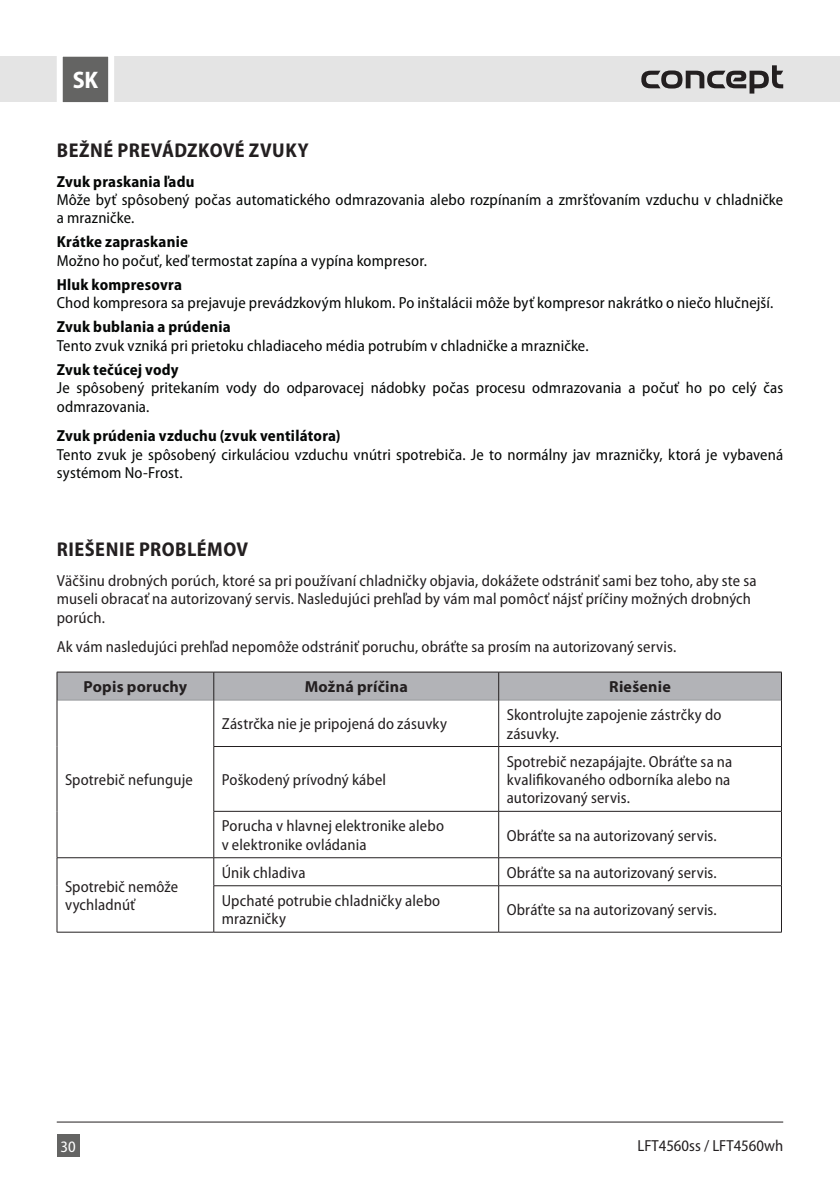
<style>
.page{position:relative;width:840px;height:1191px;background:#fff}
.page>*{position:absolute;margin:0;border:0;box-sizing:border-box;transform-origin:0 0}
.t1{font:700 semi-condensed 24px "Myriad Pro";color:#fff}
.t2{font:700 semi-condensed 20px "Myriad Pro";letter-spacing:.025em;color:#231f20}
.t3{font:semi-condensed 16px/18.4px "Myriad Pro";letter-spacing:.01em;color:#231f20}
.t4{font:semi-condensed 16px/18.4px "Myriad Pro";letter-spacing:.01em;color:#050706}
.t5{font:700 semi-condensed 16px "Myriad Pro";letter-spacing:.015em;color:#050706}
.t6{font:700 16px "Myriad Pro";letter-spacing:.015em;color:#231f20}
.t7{font:semi-condensed 16px "Myriad Pro";color:#fff}
</style>
<div class="page">
<div style="left:0;top:57px;width:839px;height:45px;background:#e4e4e4"></div>
<div style="left:57px;top:1134px;width:22px;height:23px;background:#646463"></div>
<svg style="left:54px;top:56px;width:63px;height:47px"></svg>
<hr style="left:57px;top:1121px;width:725px;height:1px;background:#231f20">
<svg style="left:641px;top:65px;width:141px;height:29px"></svg>
<hr style="left:213px;top:746px;width:285px;height:1px;background:#231f20">
<hr style="left:498px;top:746px;width:283px;height:1px;background:#231f20">
<hr style="left:213px;top:811px;width:285px;height:1px;background:#231f20">
<hr style="left:498px;top:811px;width:283px;height:1px;background:#231f20">
<hr style="left:57px;top:857px;width:157px;height:1px;background:#231f20">
<hr style="left:214px;top:857px;width:284px;height:1px;background:#231f20">
<hr style="left:498px;top:857px;width:283px;height:1px;background:#231f20">
<hr style="left:213px;top:885px;width:285px;height:1px;background:#231f20">
<hr style="left:498px;top:885px;width:283px;height:1px;background:#231f20">
<hr style="left:57px;top:931px;width:157px;height:1px;background:#231f20">
<hr style="left:214px;top:931px;width:284px;height:1px;background:#231f20">
<hr style="left:498px;top:931px;width:283px;height:1px;background:#231f20">
<hr style="left:57px;top:671px;width:157px;height:1px;background:#231f20">
<hr style="left:214px;top:671px;width:284px;height:1px;background:#231f20">
<hr style="left:498px;top:671px;width:283px;height:1px;background:#231f20">
<svg style="left:57px;top:672px;width:724px;height:28px"></svg>
<hr style="left:57px;top:700px;width:1px;height:46px;background:#231f20">
<hr style="left:57px;top:746px;width:1px;height:65px;background:#231f20">
<hr style="left:57px;top:811px;width:1px;height:46px;background:#231f20">
<hr style="left:213px;top:700px;width:1px;height:46px;background:#231f20">
<hr style="left:498px;top:700px;width:1px;height:46px;background:#231f20">
<hr style="left:780px;top:700px;width:1px;height:46px;background:#231f20">
<hr style="left:213px;top:746px;width:1px;height:65px;background:#231f20">
<hr style="left:498px;top:746px;width:1px;height:65px;background:#231f20">
<hr style="left:780px;top:746px;width:1px;height:65px;background:#231f20">
<hr style="left:213px;top:811px;width:1px;height:46px;background:#231f20">
<hr style="left:498px;top:811px;width:1px;height:46px;background:#231f20">
<hr style="left:780px;top:811px;width:1px;height:46px;background:#231f20">
<svg style="left:57px;top:858px;width:1px;height:27px"></svg>
<hr style="left:57px;top:885px;width:1px;height:47px;background:#231f20">
<svg style="left:213px;top:858px;width:1px;height:27px"></svg>
<svg style="left:498px;top:858px;width:1px;height:27px"></svg>
<hr style="left:213px;top:886px;width:1px;height:46px;background:#231f20">
<hr style="left:498px;top:886px;width:1px;height:46px;background:#231f20">
<hr style="left:780px;top:886px;width:1px;height:46px;background:#231f20">
<h1 class="t1" style="left:73px;top:67px;width:27px">SK</h1>
<p class="t2" style="left:57px;top:139px;width:253px">BEŽNÉ PREVÁDZKOVÉ ZVUKY</p>
<p class="t5" style="left:57px;top:172px;width:139px">Zvuk praskania ľadu</p>
<p class="t4" style="left:57px;top:191px;width:727px">Môže byť spôsobený počas automatického odmrazovania alebo rozpínaním a zmršťovaním vzduchu v chladničke a mrazničke.</p>
<p class="t5" style="left:57px;top:233px;width:133px">Krátke zapraskanie</p>
<p class="t4" style="left:57px;top:252px;width:371px">Možno ho počuť, keď termostat zapína a vypína kompresor.</p>
<p class="t5" style="left:57px;top:275px;width:127px">Hluk kompresovra</p>
<p class="t4" style="left:57px;top:294px;width:717px">Chod kompresora sa prejavuje prevádzkovým hlukom. Po inštalácii môže byť kompresor nakrátko o niečo hlučnejší.</p>
<p class="t5" style="left:57px;top:318px;width:175px">Zvuk bublania a prúdenia</p>
<p class="t4" style="left:57px;top:336px;width:533px">Tento zvuk vzniká pri prietoku chladiaceho média potrubím v chladničke a mrazničke.</p>
<p class="t5" style="left:57px;top:360px;width:123px">Zvuk tečúcej vody</p>
<p class="t4" style="left:57px;top:379px;width:727px">Je spôsobený pritekaním vody do odparovacej nádobky počas procesu odmrazovania a počuť ho po celý čas odmrazovania.</p>
<p class="t5" style="left:57px;top:427px;width:285px">Zvuk prúdenia vzduchu (zvuk ventilátora)</p>
<p class="t4" style="left:57px;top:445px;width:727px">Tento zvuk je spôsobený cirkuláciou vzduchu vnútri spotrebiča. Je to normálny jav mrazničky, ktorá je vybavená systémom No-Frost.</p>
<p class="t2" style="left:57px;top:538px;width:192px">RIEŠENIE PROBLÉMOV</p>
<p class="t3" style="left:57px;top:571px;width:701px">Väčšinu drobných porúch, ktoré sa pri používaní chladničky objavia, dokážete odstrániť sami bez toho, aby ste sa museli obracať na autorizovaný servis. Nasledujúci prehľad by vám mal pomôcť nájsť príčiny možných drobných porúch.</p>
<p class="t3" style="left:57px;top:638px;width:620px">Ak vám nasledujúci prehľad nepomôže odstrániť poruchu, obráťte sa prosím na autorizovaný servis.</p>
<p class="t6" style="left:83px;top:676px;width:105px">Popis poruchy</p>
<p class="t6" style="left:304px;top:676px;width:105px">Možná príčina</p>
<p class="t6" style="left:609px;top:676px;width:63px">Riešenie</p>
<p class="t3" style="left:65px;top:770px;width:129px">Spotrebič nefunguje</p>
<p class="t3" style="left:65px;top:877px;width:115px">Spotrebič nemôže vychladnúť</p>
<p class="t3" style="left:222px;top:715px;width:227px">Zástrčka nie je pripojená do zásuvky</p>
<p class="t3" style="left:506px;top:706px;width:216px">Skontrolujte zapojenie zástrčky do zásuvky.</p>
<p class="t3" style="left:222px;top:770px;width:166px">Poškodený prívodný kábel</p>
<p class="t3" style="left:506px;top:752px;width:227px;text-align:justify">Spotrebič nezapájajte. Obráťte sa na kvalifikovaného odborníka alebo na autorizovaný servis.</p>
<p class="t3" style="left:222px;top:817px;width:223px">Porucha v hlavnej elektronike alebo v elektronike ovládania</p>
<p class="t3" style="left:506px;top:826px;width:211px">Obráťte sa na autorizovaný servis.</p>
<p class="t3" style="left:222px;top:863px;width:85px">Únik chladiva</p>
<p class="t3" style="left:506px;top:863px;width:211px">Obráťte sa na autorizovaný servis.</p>
<p class="t3" style="left:222px;top:891px;width:220px">Upchaté potrubie chladničky alebo mrazničky</p>
<p class="t3" style="left:506px;top:900px;width:211px">Obráťte sa na autorizovaný servis.</p>
<p class="t7" style="left:60px;top:1138px;width:17px">30</p>
<p class="t3" style="left:637px;top:1136px;width:147px">LFT4560ss / LFT4560wh</p>
</div>
